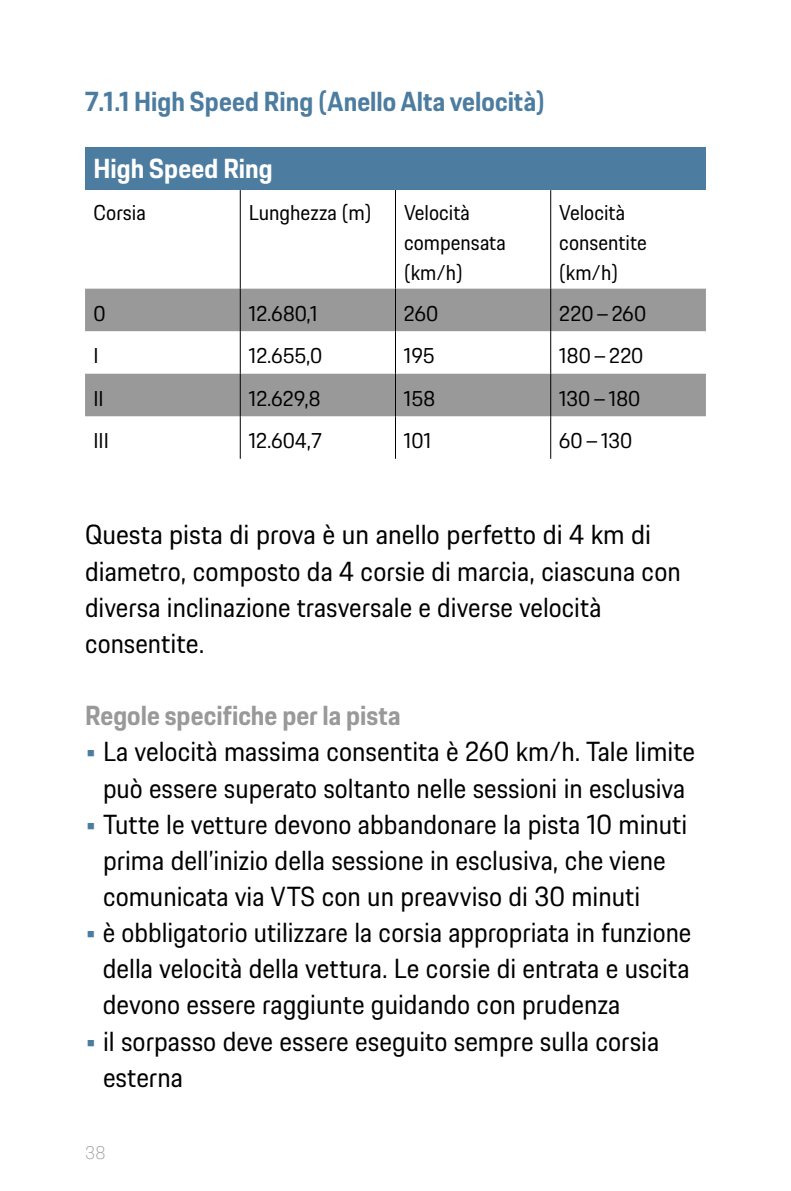
<style>
.page{position:relative;width:791px;height:1191px;background:#fff}
.page>*{position:absolute;margin:0;border:0;box-sizing:border-box;transform-origin:0 0}
.t1{font:27px/36px "Porsche Next";color:#000}
.t2{font:700 27px "Porsche Next";letter-spacing:.005em;color:#4c7ca0}
.t3{font:700 27px "Porsche Next";color:#999}
.t4{font:700 27px "Porsche Next";color:#fff}
.t5{font:21px/30px "Porsche Next";letter-spacing:.005em;color:#000}
.t6{font:100 18px "Porsche Next";color:#999}
.s1{color:#4c7ca0}
</style>
<div class="page">
<div style="left:85px;top:148px;width:621px;height:42px;background:#4c7ca0"></div>
<svg style="left:85px;top:289px;width:621px;height:127px;fill:#999"></svg>
<hr style="left:240px;top:190px;width:1px;height:99px;background:#000">
<hr style="left:395px;top:190px;width:1px;height:99px;background:#000">
<hr style="left:550px;top:190px;width:1px;height:99px;background:#000">
<hr style="left:240px;top:289px;width:1px;height:42px;background:#000">
<hr style="left:395px;top:289px;width:1px;height:42px;background:#000">
<hr style="left:550px;top:289px;width:1px;height:42px;background:#000">
<hr style="left:240px;top:331px;width:1px;height:43px;background:#000">
<hr style="left:395px;top:331px;width:1px;height:43px;background:#000">
<hr style="left:550px;top:331px;width:1px;height:43px;background:#000">
<hr style="left:240px;top:374px;width:1px;height:42px;background:#000">
<hr style="left:395px;top:374px;width:1px;height:42px;background:#000">
<hr style="left:550px;top:374px;width:1px;height:42px;background:#000">
<hr style="left:240px;top:416px;width:1px;height:43px;background:#000">
<hr style="left:395px;top:416px;width:1px;height:43px;background:#000">
<hr style="left:550px;top:416px;width:1px;height:43px;background:#000">
<p class="t2" style="left:85px;top:83px;width:461px">7.1.1 High Speed Ring (Anello Alta velocità)</p>
<p class="t4" style="left:94px;top:151px;width:181px">High Speed Ring</p>
<p class="t5" style="left:94px;top:198px;width:54px">Corsia</p>
<p class="t5" style="left:249px;top:198px;width:124px">Lunghezza (m)</p>
<p class="t5" style="left:404px;top:198px;width:103px">Velocità compensata (km/h)</p>
<p class="t5" style="left:559px;top:198px;width:89px">Velocità consentite (km/h)</p>
<p class="t5" style="left:94px;top:298px;width:14px">0</p>
<p class="t5" style="left:249px;top:298px;width:70px">12.680,1</p>
<p class="t5" style="left:404px;top:298px;width:36px">260</p>
<p class="t5" style="left:559px;top:298px;width:89px">220–260</p>
<p class="t5" style="left:94px;top:341px;width:7px">I</p>
<p class="t5" style="left:249px;top:341px;width:75px">12.655,0</p>
<p class="t5" style="left:404px;top:341px;width:32px">195</p>
<p class="t5" style="left:559px;top:341px;width:86px">180–220</p>
<p class="t5" style="left:94px;top:383px;width:12px">II</p>
<p class="t5" style="left:249px;top:383px;width:73px">12.629,8</p>
<p class="t5" style="left:404px;top:383px;width:33px">158</p>
<p class="t5" style="left:559px;top:383px;width:83px">130–180</p>
<p class="t5" style="left:93px;top:426px;width:17px">III</p>
<p class="t5" style="left:249px;top:426px;width:75px">12.604,7</p>
<p class="t5" style="left:404px;top:426px;width:29px">101</p>
<p class="t5" style="left:559px;top:426px;width:75px">60–130</p>
<p class="t1" style="left:85px;top:517px;width:597px">Questa pista di prova è un anello perfetto di 4 km di diametro, composto da 4 corsie di marcia, ciascuna con diversa inclinazione trasversale e diverse velocità consentite.</p>
<p class="t3" style="left:85px;top:697px;width:317px">Regole specifiche per la pista</p>
<p class="t1" style="left:85px;top:734px;width:611px;text-align:center"><span class="s1">•</span> La velocità massima consentita è 260 km/h. Tale limite può essere superato soltanto nelle sessioni in esclusiva</p>
<p class="t1" style="left:103px;top:806px;width:586px;text-indent:-18px"><span class="s1">•</span> Tutte le vetture devono abbandonare la pista 10 minuti prima dell’inizio della sessione in esclusiva, che viene comunicata via VTS con un preavviso di 30 minuti</p>
<p class="t1" style="left:103px;top:914px;width:590px;text-align:justify;text-indent:-18px"><span class="s1">•</span> è obbligatorio utilizzare la corsia appropriata in funzione della velocità della vettura. Le corsie di entrata e uscita devono essere raggiunte guidando con prudenza</p>
<p class="t1" style="left:103px;top:1023px;width:558px;text-indent:-18px"><span class="s1">•</span> il sorpasso deve essere eseguito sempre sulla corsia esterna</p>
<p class="t6" style="left:85px;top:1140px;width:22px">38</p>
</div>
